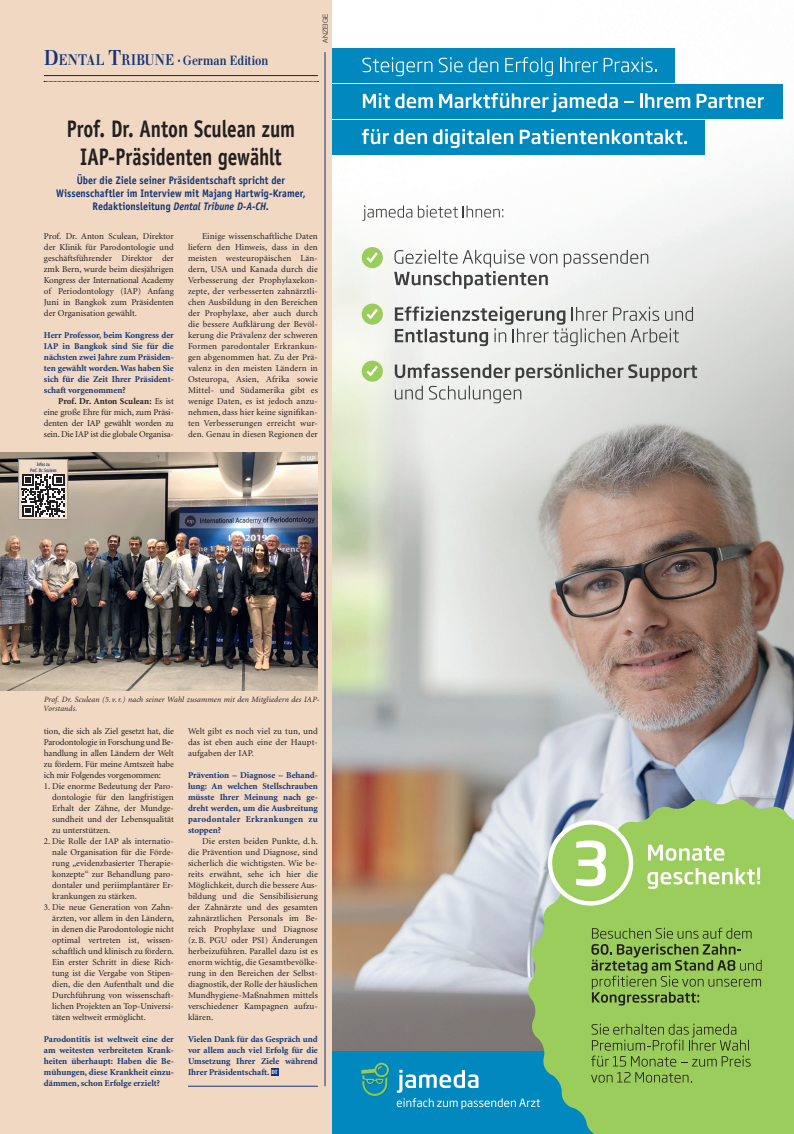
<style>
.page{position:relative;width:794px;height:1134px;background:#f0d8c3}
.page>*{position:absolute;margin:0;border:0;box-sizing:border-box;transform-origin:0 0}
.Headline_H3{font:700 24px/28px "Officina Sans";letter-spacing:-.005em;color:#231f20;text-align:center;scale:.8 1}
.t1{font:13px "Walbaum Bold Os F";letter-spacing:.015em;color:#133576;scale:.8 1}
.Teaser{font:700 11px/13.2px "Officina Sans";letter-spacing:.005em;color:#133576;text-align:center;scale:.9 1}
.Content{font:9px/11px "Minion";letter-spacing:.01em;color:#231f20;text-align:justify}
.Content_1stSection{font:9px/11px "Minion";color:#231f20;text-align:justify}
.Question{font:700 9px/11px "Minion";color:#133576;text-align:justify}
.t2{font:italic 8px/9px "Minion";letter-spacing:.015em;color:#231f20}
.Ad{font:300 7px "Helvetica Neue";letter-spacing:.015em;color:#231f20}
.Copyright{font:condensed 7px "Helvetica Neue";color:#fff;scale:.88 1}
.QR-Code{font:700 5px/5.5px "Officina Sans";letter-spacing:-.025em;color:#28427f;text-align:center;scale:.8 1}
.t3{font:5px "Capitals";color:#faf4ee}
.s1{font-size:21px}
.s2{font-size:15px}
.s3{font-style:italic}
.s4{font-weight:700}
</style>
<div class="page">
<img style="left:332px;top:0;width:462px;height:1052px">
<div style="left:332px;top:1052px;width:462px;height:82px;background:#0088bf"></div>
<div style="left:332px;top:48px;width:343px;height:35px;background:#0088bf"></div>
<div style="left:332px;top:84px;width:450px;height:34px;background:#0088bf"></div>
<div style="left:332px;top:120px;width:372px;height:34px;background:#0088bf"></div>
<svg style="left:362px;top:57px;width:70px;height:19px"></svg>
<svg style="left:439px;top:57px;width:59px;height:15px"></svg>
<svg style="left:505px;top:57px;width:48px;height:19px"></svg>
<svg style="left:560px;top:57px;width:96px;height:15px"></svg>
<svg style="left:363px;top:93px;width:70px;height:15px"></svg>
<svg style="left:439px;top:93px;width:179px;height:19px"></svg>
<svg style="left:624px;top:101px;width:9px;height:2px"></svg>
<svg style="left:640px;top:93px;width:50px;height:15px"></svg>
<svg style="left:696px;top:94px;width:68px;height:14px"></svg>
<svg style="left:362px;top:129px;width:65px;height:15px"></svg>
<svg style="left:433px;top:129px;width:80px;height:19px"></svg>
<svg style="left:520px;top:129px;width:167px;height:15px"></svg>
<svg style="left:362px;top:205px;width:50px;height:16px"></svg>
<svg style="left:418px;top:205px;width:85px;height:13px"></svg>
<svg style="left:564px;top:250px;width:84px;height:17px"></svg>
<svg style="left:394px;top:250px;width:163px;height:39px;background:#d0d1d1"></svg>
<svg style="left:395px;top:307px;width:298px;height:39px;background:#c8c9c8"></svg>
<svg style="left:395px;top:364px;width:302px;height:39px;background:#c9cac8"></svg>
<div style="left:362px;top:247px;width:21px;height:21px;background:#9bcd5c;border-radius:50%"></div>
<svg style="left:366px;top:252px;width:12px;height:11px"></svg>
<div style="left:362px;top:304px;width:21px;height:21px;background:#9bcd5c;border-radius:50%"></div>
<svg style="left:366px;top:309px;width:12px;height:10px"></svg>
<div style="left:362px;top:361px;width:21px;height:21px;background:#9bcd5c;border-radius:50%"></div>
<svg style="left:366px;top:366px;width:12px;height:10px"></svg>
<svg style="left:527px;top:798px;width:267px;height:336px;background:#97c76f"></svg>
<svg style="left:591px;top:928px;width:170px;height:77px;background:#84ac50"></svg>
<svg style="left:591px;top:1024px;width:159px;height:59px;background:#8ab553"></svg>
<svg style="left:648px;top:845px;width:76px;height:16px"></svg>
<svg style="left:647px;top:868px;width:113px;height:21px;background:#badc8f"></svg>
<div style="left:550px;top:822px;width:81px;height:81px;background:#9bcd5c;border-radius:50%"></div>
<div style="left:548px;top:820px;width:85px;height:85px;border:4px solid #fff;border-radius:50%"></div>
<svg style="left:576px;top:840px;width:30px;height:46px"></svg>
<svg style="left:361px;top:1063px;width:28px;height:33px"></svg>
<svg style="left:397px;top:1070px;width:143px;height:39px"></svg>
<hr style="left:325px;top:52px;width:1px;height:1034px;background:#133576">
<div style="left:271px;top:1068px;width:7px;height:7px;background:#133576"></div>
<img style="left:0;top:452px;width:318px;height:238px">
<div style="left:18px;top:459px;width:50px;height:61px;background:#f1dcc8;border:1px solid #939598"></div>
<svg style="left:22px;top:474px;width:42px;height:43px;background:#7f7c7d"></svg>
<hr style="left:188px;top:1086px;width:130px;height:1px;background:#133576">
<svg style="left:44px;top:81px;width:274px;height:1px"></svg>
<hr style="left:44px;top:75px;width:274px;height:1px;background:#231f20">
<p class="t1" style="left:44px;top:52px;width:282px"><span class="s1">D</span><span class="s2">ENTAL</span> <span class="s1">T</span><span class="s2">RIBUNE ·</span> German Edition</p>
<p class="Ad" style="left:321px;top:43px;width:31px;rotate:-90deg">ANZEIGE</p>
<p class="Headline_H3" style="left:67px;top:115px;width:287px">Prof. Dr. Anton Sculean zum<br>IAP-Präsidenten gewählt</p>
<p class="Teaser" style="left:56px;top:173px;width:279px">Über die Ziele seiner Präsidentschaft spricht der<br>Wissenschaftler im Interview mit Majang Hartwig-Kramer,<br>Redaktionsleitung <span class="s3">Dental Tribune D-A-CH.</span></p>
<p class="Content_1stSection" style="left:44px;top:231px;width:131px">Prof. Dr. Anton Sculean, Direktor der Klinik für Parodontologie und geschäftsführender Direktor der zmk Bern, wurde beim diesjährigen Kongress der International Academy of Periodontology (IAP) Anfang Juni in Bangkok zum Präsidenten der Organisation gewählt.</p>
<p class="Question" style="left:44px;top:330px;width:131px">Herr Professor, beim Kongress der IAP in Bangkok sind Sie für die nächsten zwei Jahre zum Präsiden&shy;ten gewählt worden. Was haben Sie sich für die Zeit Ihrer Präsident&shy;schaft vorgenommen?</p>
<p class="Content" style="left:44px;top:396px;width:131px;text-indent:14px"><span class="s4">Prof. Dr. Anton Sculean:</span> Es ist eine große Ehre für mich, zum Präsi&shy;denten der IAP gewählt worden zu sein. Die IAP ist die globale Organisa-</p>
<p class="QR-Code" style="left:30px;top:462px;width:35px">Infos zu<br>Prof. Dr. Sculean</p>
<p class="Content" style="left:188px;top:231px;width:131px;text-indent:14px">Einige wissenschaftliche Daten liefern den Hinweis, dass in den meisten westeuropäischen Län&shy;dern, USA und Kanada durch die Verbesserung der Prophylaxekon&shy;zepte, der verbesserten zahnärztli&shy;chen Ausbildung in den Bereichen der Prophylaxe, aber auch durch die bessere Aufklärung der Bevöl&shy;kerung die Prävalenz der schweren Formen parodontaler Erkrankun&shy;gen abgenommen hat. Zu der Prä&shy;valenz in den meisten Ländern in Osteuropa, Asien, Afrika sowie Mittel- und Südamerika gibt es wenige Daten, es ist jedoch anzu&shy;nehmen, dass hier keine signifikan&shy;ten Verbesserungen erreicht wur&shy;den. Genau in diesen Regionen der</p>
<p class="Copyright" style="left:301px;top:454px;width:18px">© IAP</p>
<p class="t2" style="left:44px;top:695px;width:277px">Prof. Dr. Sculean (5.v.r.) nach seiner Wahl zusammen mit den Mitgliedern des IAP-<br>Vorstands.</p>
<p class="Content" style="left:44px;top:726px;width:131px">tion, die sich als Ziel gesetzt hat, die Parodontologie in Forschung und Be&shy;handlung in allen Ländern der Welt zu fördern. Für meine Amtszeit habe ich mir Folgendes vorgenommen:</p>
<p class="Content_1stSection" style="left:52px;top:781px;width:123px;text-indent:-8px">1. Die enorme Bedeutung der Paro&shy;dontologie für den langfristigen Erhalt der Zähne, der Mundge&shy;sundheit und der Lebensqualität zu unterstützen.</p>
<p class="Content_1stSection" style="left:52px;top:836px;width:123px;text-indent:-8px">2. Die Rolle der IAP als internatio&shy;nale Organisation für die Förde&shy;rung „evidenzbasierter Therapie&shy;konzepte“ zur Behandlung paro&shy;dontaler und periimplantärer Er&shy;krankungen zu stärken.</p>
<p class="Content_1stSection" style="left:52px;top:902px;width:123px;text-indent:-8px">3. Die neue Generation von Zahn&shy;ärzten, vor allem in den Ländern, in denen die Parodontologie nicht optimal vertreten ist, wissen&shy;schaftlich und klinisch zu fördern.<br>Ein erster Schritt in diese Rich&shy;tung ist die Vergabe von Stipen&shy;dien, die den Aufenthalt und die Durchführung von wissenschaft&shy;lichen Projekten an Top-Universi&shy;täten weltweit ermöglicht.</p>
<p class="Question" style="left:44px;top:1034px;width:131px">Parodontitis ist weltweit eine der am weitesten verbreiteten Krank&shy;heiten überhaupt: Haben die Be&shy;mühungen, diese Krankheit einzu&shy;dämmen, schon Erfolge erzielt?</p>
<p class="Content" style="left:188px;top:726px;width:131px">Welt gibt es noch viel zu tun, und das ist eben auch eine der Haupt&shy;aufgaben der IAP.</p>
<p class="Question" style="left:188px;top:770px;width:131px">Prävention – Diagnose – Behand&shy;lung: An welchen Stellschrauben müsste Ihrer Meinung nach ge&shy;dreht werden, um die Ausbreitung parodontaler Erkrankungen zu stoppen?</p>
<p class="Content" style="left:188px;top:836px;width:132px;text-align:left;text-indent:14px">Die ersten beiden Punkte, d.h. die Prävention und Diagnose, sind sicherlich die wichtigsten. Wie be&shy;reits erwähnt, sehe ich hier die<br>Möglichkeit, durch die bessere Aus&shy;bildung und die Sensibilisierung der Zahnärzte und des gesamten zahnärztlichen Personals im Be&shy;reich Prophylaxe und Diagnose (z.B. PGU oder PSI) Änderungen herbeizuführen. Parallel dazu ist es enorm wichtig, die Gesamtbevölke&shy;rung in den Bereichen der Selbst&shy;diagnostik, der Rolle der häuslichen<br>Mundhygiene-Maßnahmen mittels verschiedener Kampagnen aufzu&shy;klären.</p>
<p class="Question" style="left:188px;top:1034px;width:131px">Vielen Dank für das Gespräch und vor allem auch viel Erfolg für die Umsetzung Ihrer Ziele während Ihrer Präsidentschaft.</p>
<p class="t3" style="left:271px;top:1068px;width:8px">DT</p>
</div>
